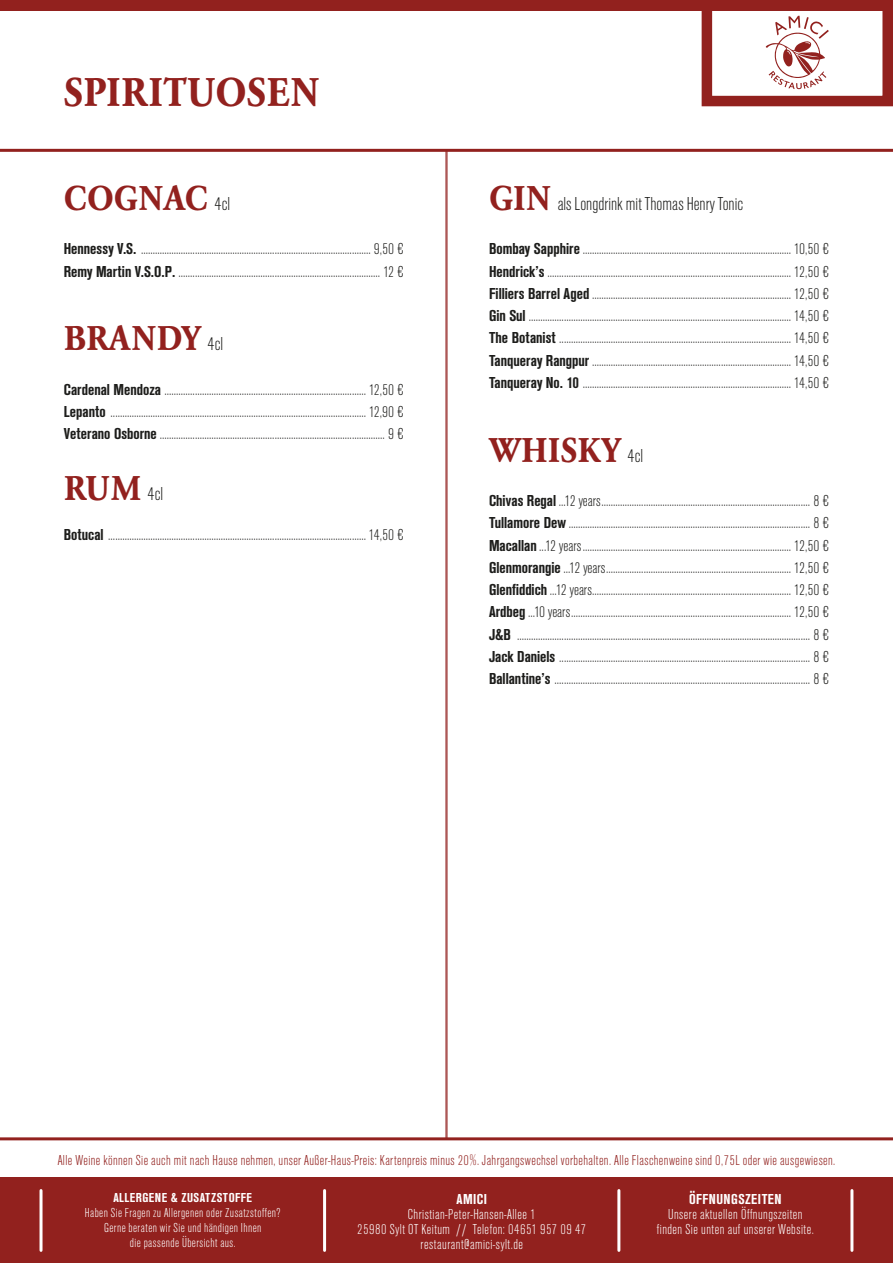
<style>
.page{position:relative;width:893px;height:1263px;background:#fff}
.page>*{position:absolute;margin:0;border:0;box-sizing:border-box;transform-origin:0 0}
.t1{font:700 condensed 42px "Garamond Std";color:#92211e}
.t2{font:700 condensed 36px "Garamond Std";color:#92211e}
.t3{font:300 condensed 19.5px "Ancona";color:#1d1d1b}
.t4{font:300 condensed 16.5px/22.2px "Ancona";color:#1d1d1b;text-align:justify}
.t5{font:300 condensed 15px "Ancona";letter-spacing:.025em;color:#92211e}
.t6{font:300 condensed 15px/15px "Ancona";letter-spacing:.03em;color:#fff;text-align:center}
.t7{font:700 condensed 15px "Ancona";letter-spacing:.03em;color:#fff}
.t8{font:300 condensed 13.5px/15px "Ancona";letter-spacing:.03em;color:#fff;text-align:center}
.t9{font:700 condensed 13.5px "Ancona";letter-spacing:.03em;color:#fff}
.s1{font-family:"Ancona";font-weight:300;font-size:19.5px;color:#1d1d1b}
.s2{font-weight:700}
.s3{font-family:"Garamond Std";font-weight:700;font-size:36px;color:#92211e}
</style>
<div class="page">
<hr style="left:0;top:149px;width:893px;height:3px;background:#92211e">
<hr style="left:0;top:1137px;width:893px;height:3px;background:#92211e">
<div style="left:702px;top:0;width:191px;height:106px;border:10px solid #92211e"></div>
<svg style="left:766px;top:16px;width:63px;height:73px"></svg>
<div style="left:0;top:1178px;width:893px;height:85px;background:#92211e"></div>
<div style="left:0;top:0;width:893px;height:11px;background:#92211e"></div>
<hr style="left:892px;top:0;width:1px;height:106px;background:#92211e">
<hr style="left:447px;top:151px;width:1px;height:987px;background:#92211e">
<hr style="left:446px;top:151px;width:1px;height:987px;background:#92211e">
<hr style="left:323px;top:1190px;width:3px;height:60px;background:#fff">
<hr style="left:40px;top:1190px;width:3px;height:60px;background:#fff">
<hr style="left:617px;top:1190px;width:3px;height:60px;background:#fff">
<hr style="left:850px;top:1190px;width:3px;height:60px;background:#fff">
<h1 class="t1" style="left:64px;top:68px;width:258px">SPIRITUOSEN</h1>
<h2 class="t2" style="left:64px;top:177px;width:168px">COGNAC <span class="s1">4cl</span></h2>
<p class="t4" style="left:64px;top:238px;width:342px"><span class="s2">Hennessy V.S.</span> .................................................................................................. 9,50 €<br><span class="s2">Remy Martin V.S.O.P.</span> ...................................................................................... 12 €</p>
<h2 class="t2" style="left:64px;top:317px;width:161px">BRANDY <span class="s1">4cl</span></h2>
<p class="t4" style="left:64px;top:379px;width:342px"><span class="s2">Cardenal Mendoza</span> ...................................................................................... 12,50 € <span class="s2">Lepanto</span> ............................................................................................................. 12,90 € <span class="s2">Veterano Osborne</span> ................................................................................................ 9 €</p>
<h2 class="t2" style="left:64px;top:467px;width:101px">RUM <span class="s1">4cl</span></h2>
<p class="t4" style="left:64px;top:524px;width:342px"><span class="s2">Botucal</span> .............................................................................................................. 14,50 €</p>
<p class="t3" style="left:489px;top:193px;width:256px"><span class="s3">GIN</span> als Longdrink mit Thomas Henry Tonic</p>
<p class="t4" style="left:489px;top:238px;width:342px"><span class="s2">Bombay Sapphire</span> ......................................................................................... 10,50 € <span class="s2">Hendrick’s</span> ........................................................................................................ 12,50 € <span class="s2">Filliers Barrel Aged</span> ..................................................................................... 12,50 € <span class="s2">Gin Sul</span> ................................................................................................................ 14,50 € <span class="s2">The Botanist</span> ................................................................................................... 14,50 € <span class="s2">Tanqueray Rangpur</span> ..................................................................................... 14,50 € <span class="s2">Tanqueray No. 10</span> ......................................................................................... 14,50 €</p>
<h2 class="t2" style="left:489px;top:429px;width:156px">WHISKY <span class="s1">4cl</span></h2>
<p class="t4" style="left:489px;top:490px;width:342px"><span class="s2">Chivas Regal</span> ...12 years......................................................................................... 8 € <span class="s2">Tullamore Dew</span> ....................................................................................................... 8 € <span class="s2">Macallan</span> ...12 years......................................................................................... 12,50 € <span class="s2">Glenmorangie</span> ...12 years............................................................................... 12,50 € <span class="s2">Glenfiddich</span> ...12 years..................................................................................... 12,50 € <span class="s2">Ardbeg</span> ...10 years.............................................................................................. 12,50 € <span class="s2">J&amp;B</span> ............................................................................................................................. 8 € <span class="s2">Jack Daniels</span> ........................................................................................................... 8 € <span class="s2">Ballantine’s</span> ............................................................................................................. 8 €</p>
<p class="t5" style="left:58px;top:1152px;width:779px">Alle Weine können Sie auch mit nach Hause nehmen, unser Außer-Haus-Preis: Kartenpreis minus 20%. Jahrgangswechsel vorbehalten. Alle Flaschenweine sind 0,75L oder wie ausgewiesen.</p>
<p class="t9" style="left:113px;top:1190px;width:140px">ALLERGENE &amp; ZUSATZSTOFFE</p>
<p class="t8" style="left:85px;top:1206px;width:197px">Haben Sie Fragen zu Allergenen oder Zusatzstoffen?<br>Gerne beraten wir Sie und händigen Ihnen<br>die passende Übersicht aus.</p>
<p class="t7" style="left:456px;top:1190px;width:32px">AMICI</p>
<p class="t6" style="left:357px;top:1206px;width:230px">Christian-Peter-Hansen-Allee 1<br>25980 Sylt OT Keitum // Telefon: 04651 957 09 47 restaurant@amici-sylt.de</p>
<p class="t7" style="left:689px;top:1190px;width:94px">ÖFFNUNGSZEITEN</p>
<p class="t6" style="left:657px;top:1206px;width:158px">Unsere aktuellen Öffnungszeiten finden Sie unten auf unserer Website.</p>
</div>
